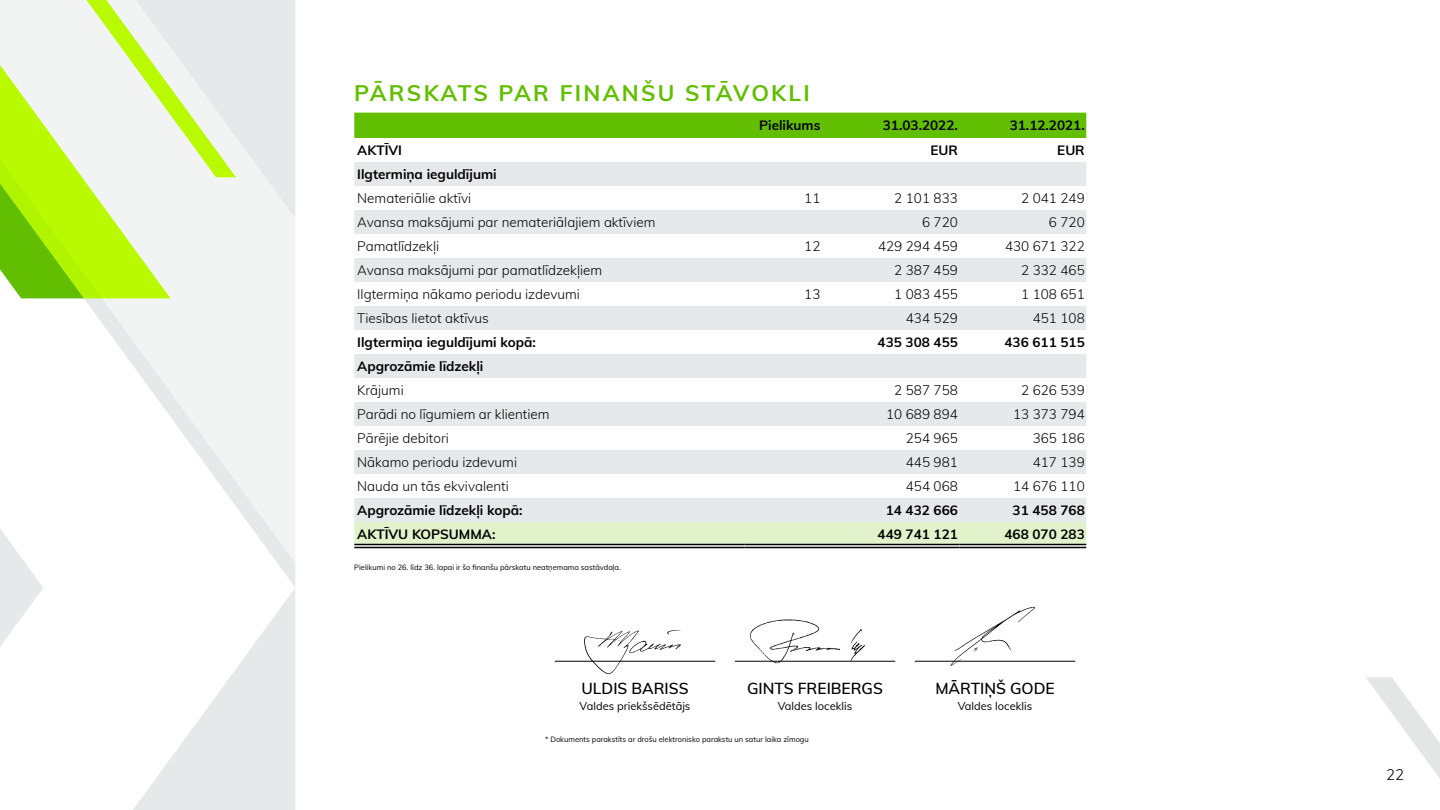
<style>
.page{position:relative;width:1440px;height:810px;background:#fff}
.page>*{position:absolute;margin:0;border:0;box-sizing:border-box;transform-origin:0 0}
.t1{font:700 22.5px "Mulish";color:#62be00}
.t2{font:600 15.6px "Mulish";color:#000}
.t3{font:300 15px "Mulish";color:#000}
.t4{font:300 13.5px "Mulish";color:#000}
.t5{font:700 13.5px "Mulish";color:#000}
.t6{font:11.1px "Mulish";color:#000}
.t7{font:7.5px "Mulish";color:#000}
</style>
<div class="page">
<svg style="left:133px;top:605px;width:162px;height:205px"></svg>
<svg style="left:0;top:605px;width:30px;height:41px"></svg>
<svg style="left:0;top:0;width:578px;height:605px"></svg>
<svg style="left:1366px;top:677px;width:74px;height:101px"></svg>
<svg style="left:0;top:0;width:236px;height:298px"></svg>
<div style="left:354px;top:113px;width:732px;height:25px;background:#62be00"></div>
<svg style="left:354px;top:138px;width:224px;height:24px"></svg>
<svg style="left:354px;top:162px;width:732px;height:360px;fill:#e5e9e9"></svg>
<div style="left:354px;top:522px;width:732px;height:22px;background:#e2f2cb"></div>
<hr style="left:354px;top:544px;width:390px;height:4px;background:#c0c0c0">
<hr style="left:744px;top:544px;width:78px;height:4px;background:#bfc0bf">
<hr style="left:822px;top:544px;width:137px;height:4px;background:#bfbfbf">
<hr style="left:959px;top:544px;width:127px;height:4px;background:#bfc0bf">
<hr style="left:354px;top:544px;width:390px;height:1px;background:#000">
<hr style="left:354px;top:547px;width:390px;height:1px;background:#000">
<hr style="left:744px;top:544px;width:78px;height:1px;background:#000">
<hr style="left:744px;top:547px;width:78px;height:1px;background:#000">
<hr style="left:822px;top:544px;width:137px;height:1px;background:#000">
<hr style="left:822px;top:547px;width:137px;height:1px;background:#000">
<hr style="left:959px;top:544px;width:127px;height:1px;background:#000">
<hr style="left:959px;top:547px;width:127px;height:1px;background:#000">
<hr style="left:555px;top:661px;width:160px;height:1px;background:#000">
<hr style="left:915px;top:661px;width:160px;height:1px;background:#000">
<img style="left:734px;top:619px;width:162px;height:45px">
<img style="left:939px;top:606px;width:112px;height:60px">
<img style="left:572px;top:630px;width:119px;height:45px">
<h1 class="t1" style="left:354px;top:76px;width:17px">PĀR</h1>
<h1 class="t1" style="left:407px;top:76px;width:34px">SKAT</h1>
<h1 class="t1" style="left:473px;top:76px;width:43px">S PAR</h1>
<h1 class="t1" style="left:560px;top:76px;width:17px">FINANŠU</h1>
<h1 class="t1" style="left:685px;top:76px;width:33px">STĀVOKLI</h1>
<p class="t5" style="left:759px;top:115px;width:63px">Pielikums</p>
<p class="t5" style="left:883px;top:115px;width:77px">31.03.2022.</p>
<p class="t5" style="left:1010px;top:115px;width:77px">31.12.2021.</p>
<p class="t5" style="left:357px;top:140px;width:9px">AKTĪVI</p>
<p class="t5" style="left:930px;top:140px;width:10px">EUR</p>
<p class="t5" style="left:1057px;top:140px;width:10px">EUR</p>
<p class="t5" style="left:357px;top:164px;width:141px">Ilgtermiņa ieguldījumi</p>
<p class="t4" style="left:357px;top:188px;width:116px">Nemateriālie aktīvi</p>
<p class="t4" style="left:804px;top:188px;width:18px">11</p>
<p class="t4" style="left:894px;top:188px;width:65px">2 101 833</p>
<p class="t4" style="left:1021px;top:188px;width:65px">2 041 249</p>
<p class="t4" style="left:357px;top:212px;width:300px">Avansa maksājumi par nemateriālajiem aktīviem</p>
<p class="t4" style="left:922px;top:212px;width:37px">6 720</p>
<p class="t4" style="left:1049px;top:212px;width:37px">6 720</p>
<p class="t4" style="left:357px;top:236px;width:83px">Pamatlīdzekļi</p>
<p class="t4" style="left:804px;top:236px;width:18px">12</p>
<p class="t4" style="left:878px;top:236px;width:81px">429 294 459</p>
<p class="t4" style="left:1005px;top:236px;width:81px">430 671 322</p>
<p class="t4" style="left:357px;top:260px;width:246px">Avansa maksājumi par pamatlīdzekļiem</p>
<p class="t4" style="left:894px;top:260px;width:65px">2 387 459</p>
<p class="t4" style="left:1021px;top:260px;width:65px">2 332 465</p>
<p class="t4" style="left:357px;top:284px;width:224px">Ilgtermiņa nākamo periodu izdevumi</p>
<p class="t4" style="left:804px;top:284px;width:18px">13</p>
<p class="t4" style="left:894px;top:284px;width:65px">1 083 455</p>
<p class="t4" style="left:1021px;top:284px;width:65px">1 108 651</p>
<p class="t4" style="left:357px;top:308px;width:133px">Tiesības lietot aktīvus</p>
<p class="t4" style="left:906px;top:308px;width:54px">434 529</p>
<p class="t4" style="left:1033px;top:308px;width:54px">451 108</p>
<p class="t5" style="left:357px;top:332px;width:180px">Ilgtermiņa ieguldījumi kopā:</p>
<p class="t5" style="left:878px;top:332px;width:82px">435 308 455</p>
<p class="t5" style="left:1005px;top:332px;width:82px">436 611 515</p>
<p class="t5" style="left:357px;top:356px;width:128px">Apgrozāmie līdzekļi</p>
<p class="t4" style="left:357px;top:380px;width:48px">Krājumi</p>
<p class="t4" style="left:894px;top:380px;width:65px">2 587 758</p>
<p class="t4" style="left:1021px;top:380px;width:65px">2 626 539</p>
<p class="t4" style="left:357px;top:404px;width:194px">Parādi no līgumiem ar klientiem</p>
<p class="t4" style="left:886px;top:404px;width:73px">10 689 894</p>
<p class="t4" style="left:1013px;top:404px;width:73px">13 373 794</p>
<p class="t4" style="left:357px;top:428px;width:93px">Pārējie debitori</p>
<p class="t4" style="left:906px;top:428px;width:54px">254 965</p>
<p class="t4" style="left:1033px;top:428px;width:54px">365 186</p>
<p class="t4" style="left:357px;top:452px;width:161px">Nākamo periodu izdevumi</p>
<p class="t4" style="left:906px;top:452px;width:54px">445 981</p>
<p class="t4" style="left:1033px;top:452px;width:54px">417 139</p>
<p class="t4" style="left:357px;top:476px;width:153px">Nauda un tās ekvivalenti</p>
<p class="t4" style="left:906px;top:476px;width:54px">454 068</p>
<p class="t4" style="left:1013px;top:476px;width:73px">14 676 110</p>
<p class="t5" style="left:357px;top:500px;width:167px">Apgrozāmie līdzekļi kopā:</p>
<p class="t5" style="left:886px;top:500px;width:74px">14 432 666</p>
<p class="t5" style="left:1013px;top:500px;width:74px">31 458 768</p>
<p class="t5" style="left:357px;top:524px;width:10px">AKTĪVU</p>
<p class="t5" style="left:412px;top:524px;width:10px">KOP</p>
<p class="t5" style="left:440px;top:524px;width:21px">SUMMA</p>
<p class="t5" style="left:492px;top:524px;width:5px">:</p>
<p class="t5" style="left:878px;top:524px;width:82px">449 741 121</p>
<p class="t5" style="left:1004px;top:524px;width:82px">468 070 283</p>
<p class="t7" style="left:354px;top:562px;width:268px">Pielikumi no 26. līdz 36. lapai ir šo finanšu pārskatu neatņemama sastāvdaļa.</p>
<p class="t2" style="left:582px;top:677px;width:98px">U LDIS BARISS</p>
<p class="t6" style="left:580px;top:698px;width:112px">Valdes priekšsēdētājs</p>
<p class="t2" style="left:747px;top:677px;width:126px">GINTS FREIBERGS</p>
<p class="t6" style="left:778px;top:698px;width:76px">Valdes loceklis</p>
<p class="t7" style="left:545px;top:734px;width:265px">* Dokuments parakstīts ar drošu elektronisko parakstu un satur laika zīmogu</p>
<p class="t2" style="left:935px;top:677px;width:121px">MĀRTIŅŠ GODE</p>
<p class="t6" style="left:958px;top:698px;width:76px">Valdes loceklis</p>
<p class="t3" style="left:1386px;top:764px;width:19px">22</p>
</div>
